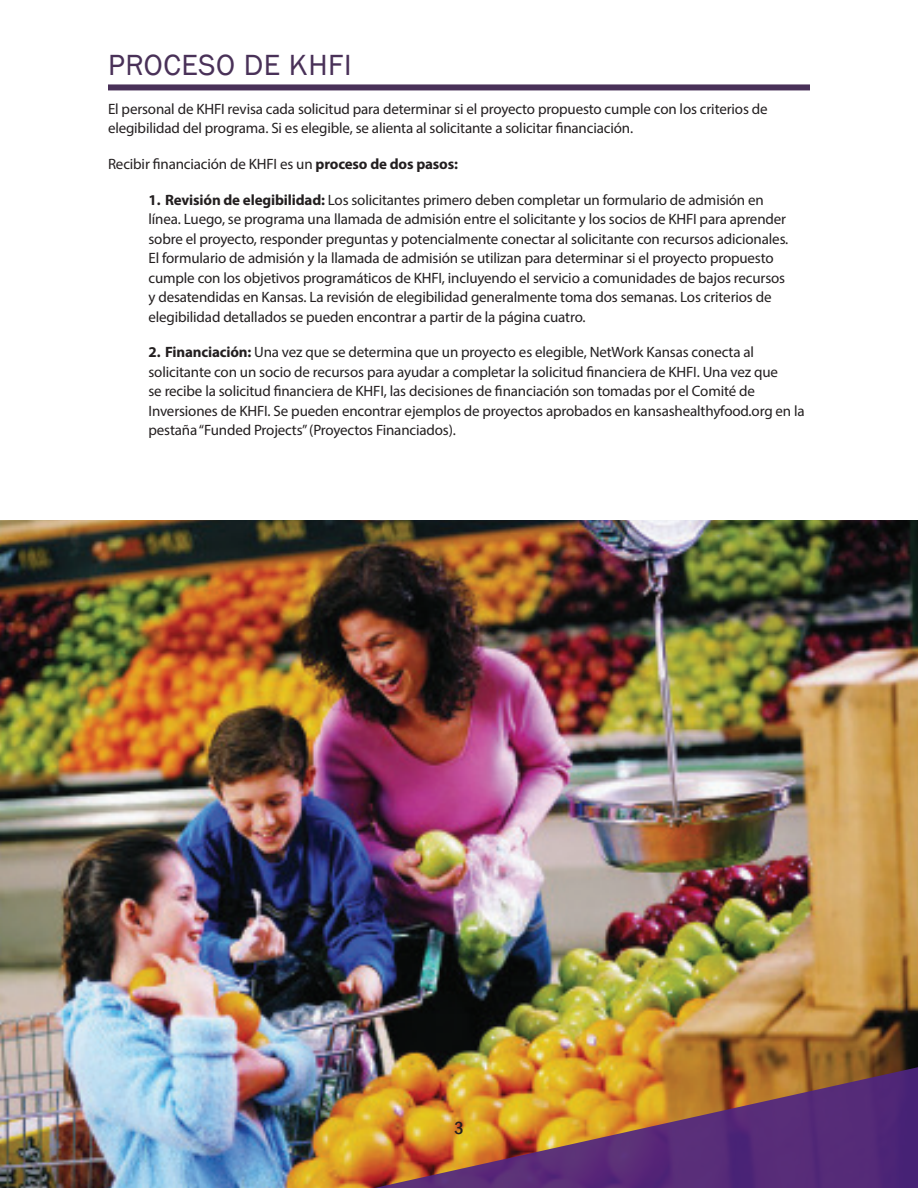
<style>
.page{position:relative;width:918px;height:1188px;background:#fff}
.page>*{position:absolute;margin:0;border:0;box-sizing:border-box;transform-origin:0 0}
.Heading_1{font:30px "Franklin Gothic";letter-spacing:.02em;color:#493158}
.t1{font:500 condensed 18px "Franklin Gothic";color:#231f20}
.Paragraph_Style{font:15px/19.5px "Myriad Pro";letter-spacing:-.01em;color:#231f20}
.s1{font-weight:700}
</style>
<div class="page">
<img style="left:0;top:521px;width:918px;height:546px">
<img style="left:0;top:1067px;width:918px;height:121px">
<div style="left:108px;top:84px;width:702px;height:6px;background:#493158"></div>
<p class="Heading_1" style="left:108px;top:46px;width:245px">PROCESO DE KHFI</p>
<p class="Paragraph_Style" style="left:108px;top:99px;width:661px">El personal de KHFI revisa cada solicitud para determinar si el proyecto propuesto cumple con los criterios de elegibilidad del programa. Si es elegible, se alienta al solicitante a solicitar financiación.</p>
<p class="Paragraph_Style" style="left:108px;top:154px;width:352px">Recibir financiación de KHFI es un <span class="s1">proceso de dos pasos:</span></p>
<p class="Paragraph_Style" style="left:148px;top:190px;width:641px"><span class="s1">1. Revisión de elegibilidad:</span> Los solicitantes primero deben completar un formulario de admisión en línea. Luego, se programa una llamada de admisión entre el solicitante y los socios de KHFI para aprender sobre el proyecto, responder preguntas y potencialmente conectar al solicitante con recursos adicionales.<br>El formulario de admisión y la llamada de admisión se utilizan para determinar si el proyecto propuesto cumple con los objetivos programáticos de KHFI, incluyendo el servicio a comunidades de bajos recursos y desatendidas en Kansas. La revisión de elegibilidad generalmente toma dos semanas. Los criterios de elegibilidad detallados se pueden encontrar a partir de la página cuatro.</p>
<p class="Paragraph_Style" style="left:148px;top:342px;width:658px"><span class="s1">2. Financiación:</span> Una vez que se determina que un proyecto es elegible, NetWork Kansas conecta al solicitante con un socio de recursos para ayudar a completar la solicitud financiera de KHFI. Una vez que<br>se recibe la solicitud financiera de KHFI, las decisiones de financiación son tomadas por el Comité de Inversiones de KHFI. Se pueden encontrar ejemplos de proyectos aprobados en kansashealthyfood.org en la pestaña “Funded Projects” (Proyectos Financiados).</p>
<p class="t1" style="left:454px;top:1116px;width:11px">3</p>
</div>
